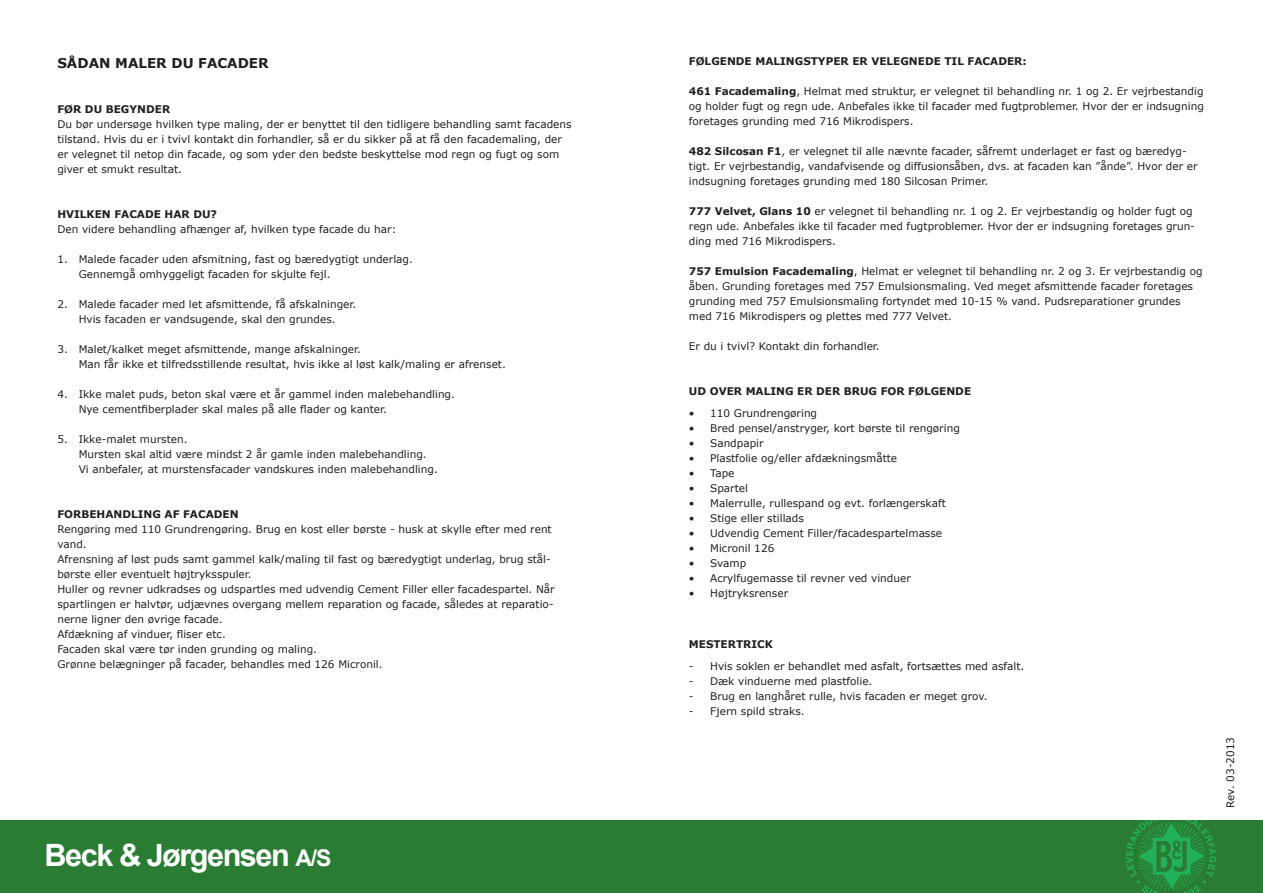
<style>
.page{position:relative;width:1263px;height:893px;background:#fff}
.page>*{position:absolute;margin:0;border:0;box-sizing:border-box;transform-origin:0 0}
.t1{font:700 30.75px "Arial";letter-spacing:-.05em;color:#fff}
.t2{font:700 13.5px "Verdana";color:#231f20}
.t3{font:10.5px/15px "Verdana";color:#231f20}
.t4{font:700 10.5px "Verdana";color:#231f20}
.s1{font-size:23.1px}
.s2{font-weight:700}
</style>
<div class="page">
<div style="left:0;top:821px;width:1263px;height:72px;background:#2a7c32"></div>
<svg style="left:1126px;top:821px;width:90px;height:72px"></svg>
<p class="t2" style="left:57px;top:54px;width:213px">SÅDAN MALER DU FACADER</p>
<p class="t4" style="left:57px;top:102px;width:114px">FØR DU BEGYNDER</p>
<p class="t3" style="left:57px;top:116px;width:516px">Du bør undersøge hvilken type maling, der er benyttet til den tidligere behandling samt facadens tilstand. Hvis du er i tvivl kontakt din forhandler, så er du sikker på at få den facademaling, der er velegnet til netop din facade, og som yder den bedste beskyttelse mod regn og fugt og som giver et smukt resultat.</p>
<p class="t4" style="left:57px;top:207px;width:161px">HVILKEN FACADE HAR DU?</p>
<p class="t3" style="left:57px;top:221px;width:341px">Den videre behandling afhænger af, hvilken type facade du har:</p>
<p class="t3" style="left:79px;top:251px;width:336px;text-indent:-21px">1. Malede facader uden afsmitning, fast og bæredygtigt underlag.<br>Gennemgå omhyggeligt facaden for skjulte fejl.</p>
<p class="t3" style="left:57px;top:296px;width:300px;text-align:center">2. Malede facader med let afsmittende, få afskalninger.<br>Hvis facaden er vandsugende, skal den grundes.</p>
<p class="t3" style="left:79px;top:341px;width:429px;text-indent:-21px">3. Malet/kalket meget afsmittende, mange afskalninger.<br>Man får ikke et tilfredsstillende resultat, hvis ikke al løst kalk/maling er afrenset.</p>
<p class="t3" style="left:79px;top:386px;width:378px;text-indent:-21px">4. Ikke malet puds, beton skal være et år gammel inden malebehandling.<br>Nye cementfiberplader skal males på alle flader og kanter.</p>
<p class="t3" style="left:79px;top:431px;width:350px;text-indent:-21px">5. Ikke-malet mursten.<br>Mursten skal altid være mindst 2 år gamle inden malebehandling.</p>
<p class="t3" style="left:79px;top:461px;width:361px">Vi anbefaler, at murstensfacader vandskures inden malebehandling.</p>
<p class="t4" style="left:57px;top:507px;width:183px">FORBEHANDLING AF FACADEN</p>
<p class="t3" style="left:57px;top:521px;width:496px">Rengøring med 110 Grundrengøring. Brug en kost eller børste - husk at skylle efter med rent vand.</p>
<p class="t3" style="left:57px;top:551px;width:495px">Afrensning af løst puds samt gammel kalk/maling til fast og bæredygtigt underlag, brug stål&shy;børste eller eventuelt højtryksspuler.</p>
<p class="t3" style="left:57px;top:581px;width:499px;text-align:justify">Huller og revner udkradses og udspartles med udvendig Cement Filler eller facadespartel. Når spartlingen er halvtør, udjævnes overgang mellem reparation og facade, således at reparatio&shy;nerne ligner den øvrige facade.</p>
<p class="t3" style="left:57px;top:626px;width:170px">Afdækning af vinduer, fliser etc.</p>
<p class="t3" style="left:57px;top:641px;width:261px">Facaden skal være tør inden grunding og maling.</p>
<p class="t3" style="left:57px;top:656px;width:327px">Grønne belægninger på facader, behandles med 126 Micronil.</p>
<p class="t1" style="left:45px;top:835px;width:288px">Beck &amp; Jørgensen <span class="s1">A/S</span></p>
<p class="t4" style="left:689px;top:55px;width:339px">FØLGENDE MALINGSTYPER ER VELEGNEDE TIL FACADER:</p>
<p class="t3" style="left:689px;top:84px;width:516px;text-align:justify"><span class="s2">461 Facademaling</span>, Helmat med struktur, er velegnet til behandling nr. 1 og 2. Er vejrbestandig og holder fugt og regn ude. Anbefales ikke til facader med fugtproblemer. Hvor der er indsugning foretages grunding med 716 Mikrodispers.</p>
<p class="t3" style="left:689px;top:144px;width:510px"><span class="s2">482 Silcosan F1</span>, er velegnet til alle nævnte facader, såfremt underlaget er fast og bæredyg&shy;tigt. Er vejrbestandig, vandafvisende og diffusionsåben, dvs. at facaden kan ”ånde”. Hvor der er indsugning foretages grunding med 180 Silcosan Primer.</p>
<p class="t3" style="left:689px;top:204px;width:508px"><span class="s2">777 Velvet, Glans 10</span> er velegnet til behandling nr. 1 og 2. Er vejrbestandig og holder fugt og regn ude. Anbefales ikke til facader med fugtproblemer. Hvor der er indsugning foretages grun&shy;ding med 716 Mikrodispers.</p>
<p class="t3" style="left:689px;top:264px;width:515px"><span class="s2">757 Emulsion Facademaling</span>, Helmat er velegnet til behandling nr. 2 og 3. Er vejrbestandig og åben. Grunding foretages med 757 Emulsionsmaling. Ved meget afsmittende facader foretages grunding med 757 Emulsionsmaling fortyndet med 10-15 % vand. Pudsreparationer grundes med 716 Mikrodispers og plettes med 777 Velvet.</p>
<p class="t3" style="left:689px;top:339px;width:192px">Er du i tvivl? Kontakt din forhandler.</p>
<p class="t4" style="left:689px;top:385px;width:284px">UD OVER MALING ER DER BRUG FOR FØLGENDE</p>
<p class="t3" style="left:689px;top:405px;width:130px">• 110 Grundrengøring</p>
<p class="t3" style="left:689px;top:420px;width:272px">• Bred pensel/anstryger, kort børste til rengøring</p>
<p class="t3" style="left:689px;top:435px;width:76px">• Sandpapir</p>
<p class="t3" style="left:689px;top:450px;width:210px">• Plastfolie og/eller afdækningsmåtte</p>
<p class="t3" style="left:689px;top:465px;width:47px">• Tape</p>
<p class="t3" style="left:689px;top:480px;width:61px">• Spartel</p>
<p class="t3" style="left:689px;top:495px;width:258px">• Malerrulle, rullespand og evt. forlængerskaft</p>
<p class="t3" style="left:689px;top:510px;width:116px">• Stige eller stillads</p>
<p class="t3" style="left:689px;top:525px;width:255px">• Udvendig Cement Filler/facadespartelmasse</p>
<p class="t3" style="left:689px;top:540px;width:87px">• Micronil 126</p>
<p class="t3" style="left:689px;top:555px;width:59px">• Svamp</p>
<p class="t3" style="left:689px;top:570px;width:223px">• Acrylfugemasse til revner ved vinduer</p>
<p class="t3" style="left:689px;top:585px;width:101px">• Højtryksrenser</p>
<p class="t4" style="left:689px;top:638px;width:85px">MESTERTRICK</p>
<p class="t3" style="left:689px;top:658px;width:337px">- Hvis soklen er behandlet med asfalt, fortsættes med asfalt.</p>
<p class="t3" style="left:689px;top:673px;width:185px">- Dæk vinduerne med plastfolie.</p>
<p class="t3" style="left:689px;top:688px;width:300px">- Brug en langhåret rulle, hvis facaden er meget grov.</p>
<p class="t3" style="left:689px;top:703px;width:117px">- Fjern spild straks.</p>
<p class="t3" style="left:1222px;top:808px;width:72px;rotate:-90deg">Rev. 03-2013</p>
</div>
